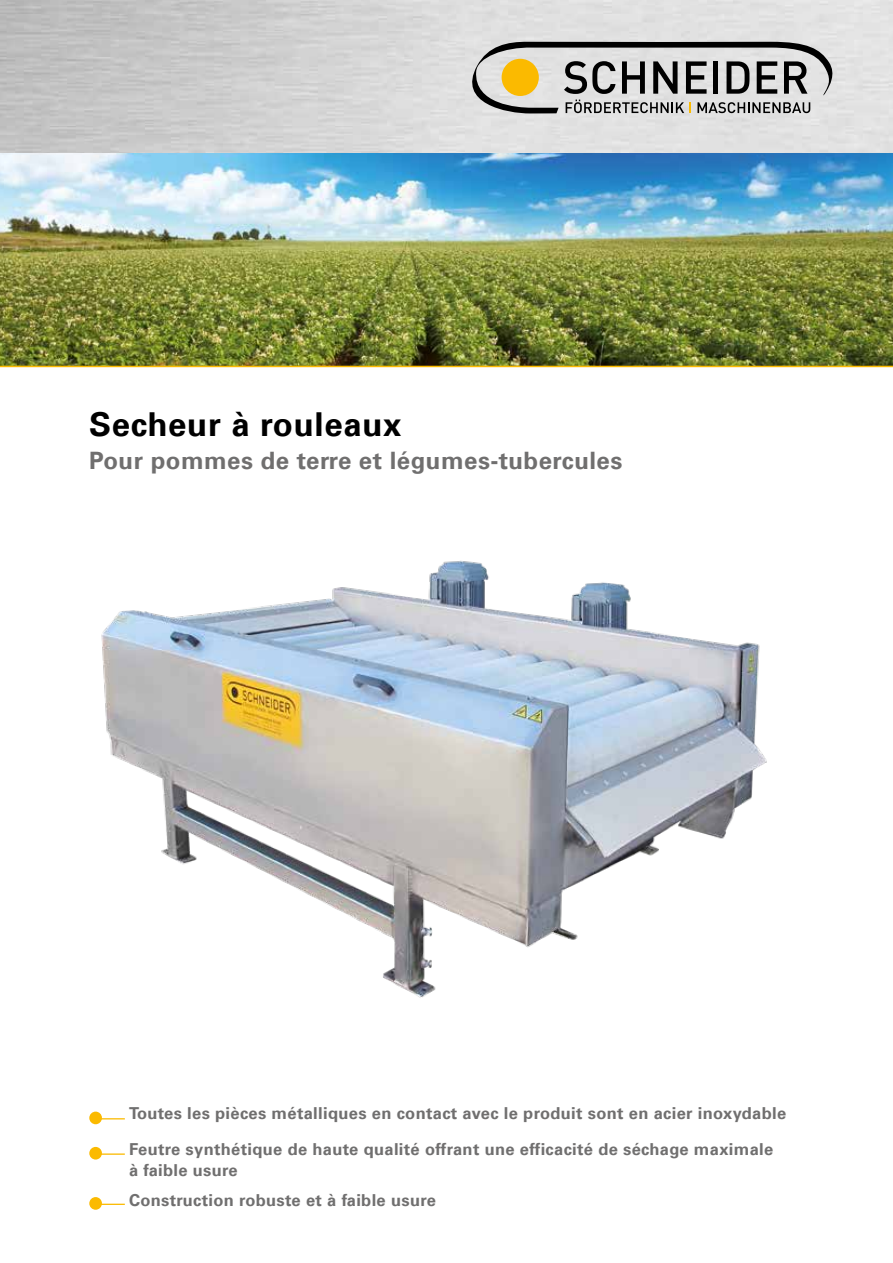
<style>
.page{position:relative;width:893px;height:1263px;background:#fff}
.page>*{position:absolute;margin:0;border:0;box-sizing:border-box;transform-origin:0 0}
.t1{font:700 33px "Univers LT";letter-spacing:.02em;color:#000}
.t2{font:700 24px "Univers LT";letter-spacing:.02em;color:#706f6f}
.t3{font:700 16.5px/36px "Univers LT";letter-spacing:.02em;color:#706f6f}
</style>
<div class="page">
<img style="left:0;top:0;width:893px;height:366px">
<hr style="left:0;top:366px;width:893px;height:1px;background:#fbba00">
<svg style="left:472px;top:42px;width:360px;height:71px;background:#a7a49c"></svg>
<div style="left:89px;top:1111px;width:13px;height:13px;background:#fbba00;border-radius:50%"></div>
<svg style="left:102px;top:1118px;width:23px;height:1px"></svg>
<div style="left:89px;top:1147px;width:13px;height:12px;background:#fbba00;border-radius:50%"></div>
<hr style="left:96px;top:1153px;width:29px;height:2px;background:#fbba00">
<div style="left:89px;top:1197px;width:13px;height:13px;background:#fbba00;border-radius:50%"></div>
<svg style="left:102px;top:1204px;width:23px;height:1px"></svg>
<img style="left:101px;top:560px;width:666px;height:438px">
<h1 class="t1" style="left:89px;top:405px;width:314px">Secheur à rouleaux</h1>
<h2 class="t2" style="left:89px;top:447px;width:535px">Pour pommes de terre et légumes-tubercules</h2>
<p class="t3" style="left:129px;top:1095px;width:659px">Toutes les pièces métalliques en contact avec le produit sont en acier inoxydable<br>Feutre synthétique de haute qualité offrant une efficacité de séchage maximale</p>
<p class="t3" style="left:129px;top:1155px;width:308px;line-height:30px">à faible usure<br>Construction robuste et à faible usure</p>
</div>
